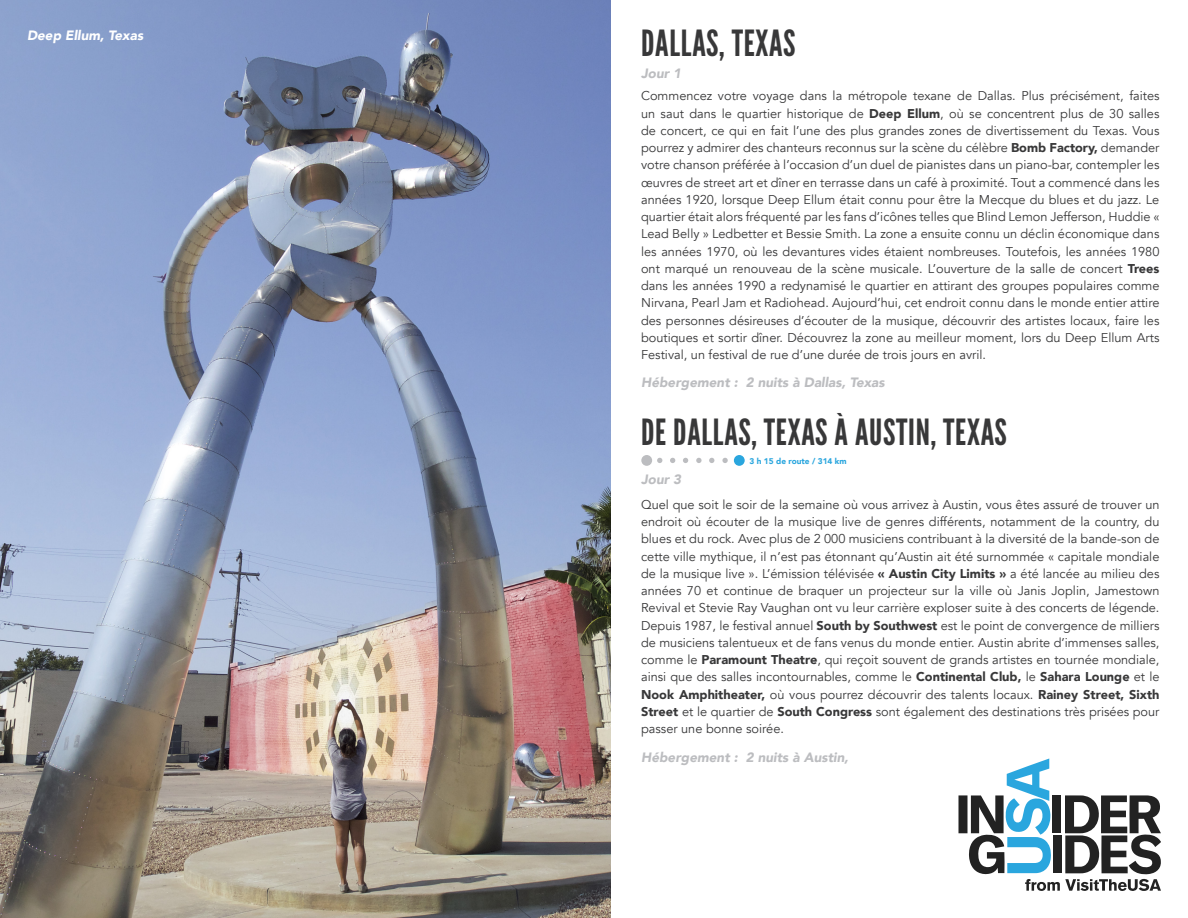
<style>
.page{position:relative;width:1188px;height:918px;background:#fff}
.page>*{position:absolute;margin:0;border:0;box-sizing:border-box;transform-origin:0 0}
.Section_Title_no_lin{font:36px "League Gothic";letter-spacing:.02em;color:#383839}
.Accommodation{font:italic 900 13.5px "Avenir";color:#bcbdc0}
.Photo_Caption{font:italic 900 13.5px "Avenir";color:#fff}
.Section_Title_no_lin-2{font:italic 900 13.5px "Avenir";color:#bcbdc0}
.t1{font:12.75px/17.2px "Avenir";color:#383839;text-align:justify}
.t2{font:900 8.25px "Avenir";color:#2aa6de}
.s1{font-weight:900}
</style>
<div class="page">
<img style="left:0;top:0;width:610px;height:918px">
<svg style="left:958px;top:759px;width:203px;height:132px"></svg>
<svg style="left:696px;top:458px;width:18px;height:5px"></svg>
<svg style="left:722px;top:458px;width:12px;height:5px"></svg>
<div style="left:734px;top:455px;width:11px;height:11px;background:#2aa6de;border-radius:50%"></div>
<svg style="left:657px;top:458px;width:31px;height:5px"></svg>
<div style="left:641px;top:455px;width:11px;height:11px;background:#bcbdc0;border-radius:50%"></div>
<p class="Photo_Caption" style="left:27px;top:24px;width:118px">Deep Ellum, Texas</p>
<p class="Section_Title_no_lin" style="left:641px;top:22px;width:156px">DALLAS, TEXAS</p>
<p class="Section_Title_no_lin-2" style="left:641px;top:62px;width:42px">Jour 1</p>
<p class="t1" style="left:641px;top:88px;width:520px">Commencez votre voyage dans la métropole texane de Dallas. Plus précisément, faites un saut dans le quartier historique de <span class="s1">Deep Ellum</span>, où se concentrent plus de 30 salles de concert, ce qui en fait l’une des plus grandes zones de divertissement du Texas. Vous pourrez y admirer des chanteurs reconnus sur la scène du célèbre <span class="s1">Bomb Factory,</span> demander votre chanson préférée à l’occasion d’un duel de pianistes dans un piano-bar, contempler les œuvres de street art et dîner en terrasse dans un café à proximité. Tout a commencé dans les années 1920, lorsque Deep Ellum était connu pour être la Mecque du blues et du jazz. Le quartier était alors fréquenté par les fans d’icônes telles que Blind Lemon Jefferson, Huddie « Lead Belly » Ledbetter et Bessie Smith. La zone a ensuite connu un déclin économique dans les années 1970, où les devantures vides étaient nombreuses. Toutefois, les années 1980 ont marqué un renouveau de la scène musicale. L’ouverture de la salle de concert <span class="s1">Trees </span>dans les années 1990 a redynamisé le quartier en attirant des groupes populaires comme Nirvana, Pearl Jam et Radiohead. Aujourd’hui, cet endroit connu dans le monde entier attire des personnes désireuses d’écouter de la musique, découvrir des artistes locaux, faire les boutiques et sortir dîner. Découvrez la zone au meilleur moment, lors du Deep Ellum Arts Festival, un festival de rue d’une durée de trois jours en avril.</p>
<p class="Accommodation" style="left:641px;top:371px;width:245px">Hébergement : 2 nuits à Dallas, Texas</p>
<p class="Section_Title_no_lin" style="left:641px;top:411px;width:367px">DE DALLAS, TEXAS À AUSTIN, TEXAS</p>
<p class="Section_Title_no_lin-2" style="left:641px;top:469px;width:42px">Jour 3</p>
<p class="t2" style="left:749px;top:454px;width:99px">3 h 15 de route / 314 km</p>
<p class="t1" style="left:641px;top:496px;width:520px">Quel que soit le soir de la semaine où vous arrivez à Austin, vous êtes assuré de trouver un endroit où écouter de la musique live de genres différents, notamment de la country, du blues et du rock. Avec plus de 2 000 musiciens contribuant à la diversité de la bande-son de cette ville mythique, il n’est pas étonnant qu’Austin ait été surnommée « capitale mondiale de la musique live ». L’émission télévisée <span class="s1">« Austin City Limits »</span> a été lancée au milieu des années 70 et continue de braquer un projecteur sur la ville où Janis Joplin, Jamestown Revival et Stevie Ray Vaughan ont vu leur carrière exploser suite à des concerts de légende.<br>Depuis 1987, le festival annuel <span class="s1">South by Southwest</span> est le point de convergence de milliers de musiciens talentueux et de fans venus du monde entier. Austin abrite d’immenses salles, comme le <span class="s1">Paramount Theatre</span>, qui reçoit souvent de grands artistes en tournée mondiale, ainsi que des salles incontournables, comme le <span class="s1">Continental Club,</span> le <span class="s1">Sahara Lounge</span> et le <span class="s1">Nook Amphitheater,</span> où vous pourrez découvrir des talents locaux. <span class="s1">Rainey Street, Sixth Street</span> et le quartier de <span class="s1">South Congress</span> sont également des destinations très prisées pour passer une bonne soirée.</p>
<p class="Accommodation" style="left:641px;top:746px;width:209px">Hébergement : 2 nuits à Austin,</p>
</div>
